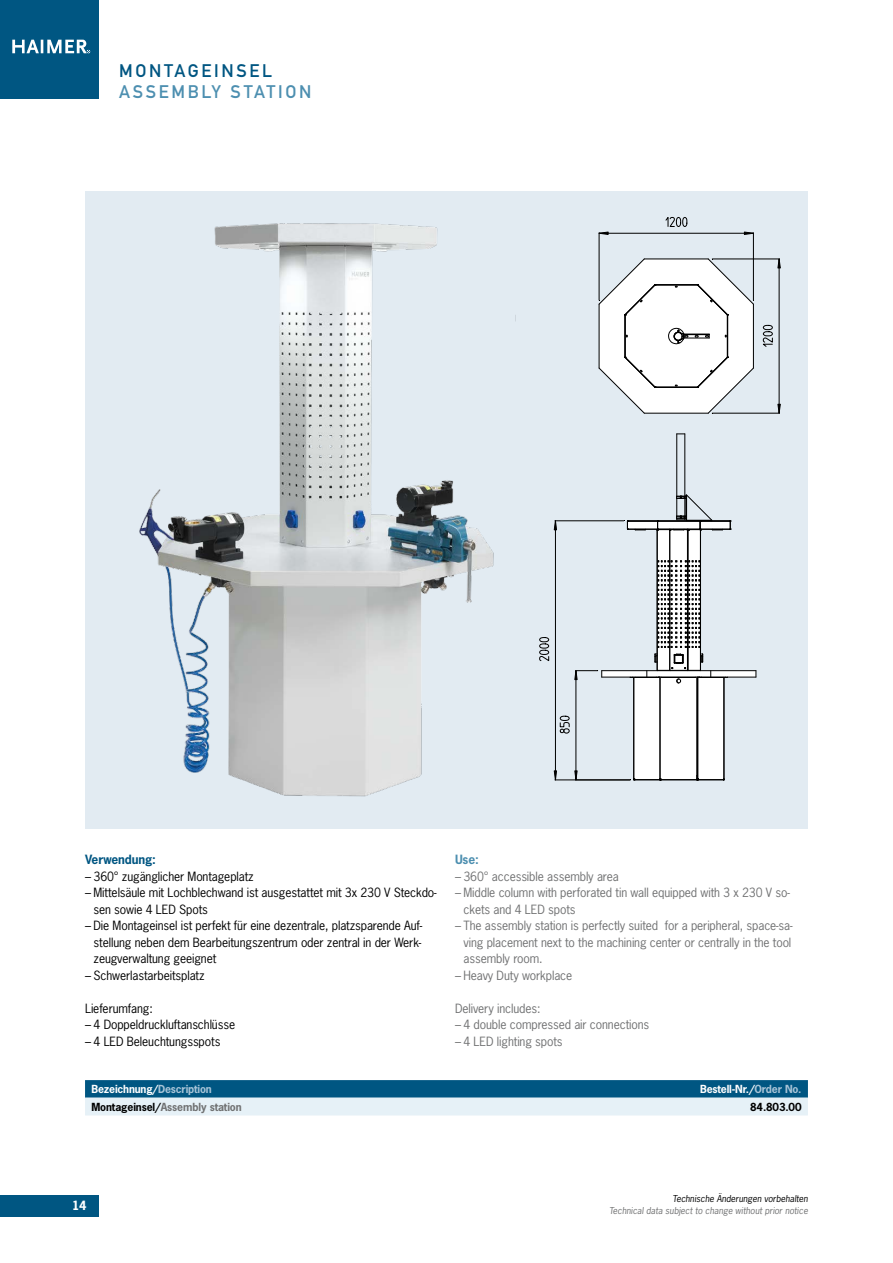
<style>
.page{position:relative;width:893px;height:1263px;background:#fff}
.page>*{position:absolute;margin:0;border:0;box-sizing:border-box;transform-origin:0 0}
.t1{font:18px "DIN Mittelschrift";letter-spacing:.15em;color:#4d8fb0}
.t2{font:18px "DIN Mittelschrift";letter-spacing:.15em;color:#005682}
.t3{font:12px/16.5px "News Gothic";letter-spacing:-.01em;color:#000}
.t4{font:12px/16.5px "News Gothic";letter-spacing:-.01em;color:#707172}
.t5{font:700 12px "News Gothic";letter-spacing:-.01em;color:#005682}
.t6{font:700 12px "News Gothic";color:#4d8fb0}
.t7{font:700 12px "News Gothic";color:#fff}
.t8{font:700 10.5px "News Gothic";letter-spacing:-.015em;color:#fff}
.t9{font:700 10.5px "News Gothic";letter-spacing:-.01em;color:#707172}
.t10{font:700 10.5px "News Gothic";letter-spacing:-.01em;color:#000}
.t11{font:italic 9px "News Gothic";color:#707172}
.t12{font:italic 9px "News Gothic";color:#000}
.s1{color:#a8c4d7}
.s2{color:#000}
</style>
<div class="page">
<div style="left:85px;top:191px;width:723px;height:638px;background:#e2ebf2"></div>
<div style="left:0;top:0;width:99px;height:99px;background:#005682"></div>
<svg style="left:12px;top:40px;width:78px;height:13px"></svg>
<div style="left:0;top:1195px;width:99px;height:21px;background:#005682"></div>
<img style="left:139px;top:223px;width:355px;height:574px">
<hr style="left:555px;top:521px;width:1px;height:259px;background:#000">
<hr style="left:555px;top:780px;width:75px;height:1px;background:#000">
<hr style="left:555px;top:520px;width:69px;height:1px;background:#000">
<svg style="left:554px;top:521px;width:3px;height:9px"></svg>
<svg style="left:554px;top:771px;width:3px;height:9px"></svg>
<svg style="left:540px;top:637px;width:9px;height:24px"></svg>
<svg style="left:560px;top:716px;width:9px;height:17px"></svg>
<hr style="left:685px;top:434px;width:1px;height:62px;background:#000">
<hr style="left:676px;top:434px;width:1px;height:62px;background:#000">
<svg style="left:575px;top:495px;width:182px;height:286px"></svg>
<hr style="left:779px;top:259px;width:1px;height:154px;background:#000">
<hr style="left:712px;top:413px;width:67px;height:1px;background:#000">
<hr style="left:712px;top:259px;width:67px;height:1px;background:#000">
<svg style="left:763px;top:325px;width:9px;height:22px"></svg>
<hr style="left:599px;top:233px;width:154px;height:1px;background:#000">
<hr style="left:753px;top:233px;width:1px;height:67px;background:#000">
<hr style="left:599px;top:233px;width:1px;height:67px;background:#000">
<svg style="left:599px;top:232px;width:9px;height:3px"></svg>
<svg style="left:744px;top:232px;width:9px;height:3px"></svg>
<svg style="left:666px;top:217px;width:21px;height:10px"></svg>
<svg style="left:599px;top:258px;width:155px;height:156px"></svg>
<div style="left:85px;top:1080px;width:723px;height:18px;background:#005682"></div>
<div style="left:85px;top:1097px;width:723px;height:18px;background:#e6f1f7"></div>
<h1 class="t2" style="left:119px;top:60px;width:155px">MONTAGEINSEL</h1>
<h1 class="t1" style="left:119px;top:81px;width:194px">ASSEMBLY STATION</h1>
<p class="t5" style="left:85px;top:852px;width:72px">Verwendung:</p>
<p class="t3" style="left:85px;top:868px;width:170px">– 360° zugänglicher Montageplatz</p>
<p class="t3" style="left:94px;top:884px;width:345px;text-indent:-9px">– Mittelsäule mit Lochblechwand ist ausgestattet mit 3x 230 V Steckdo&shy;sen sowie 4 LED Spots</p>
<p class="t3" style="left:94px;top:917px;width:330px;text-align:justify;text-indent:-9px">– Die Montageinsel ist perfekt für eine dezentrale, platzsparende Auf&shy;stellung neben dem Bearbeitungszentrum oder zentral in der Werk&shy;zeugverwaltung geeignet</p>
<p class="t3" style="left:85px;top:967px;width:121px">– Schwerlastarbeitsplatz</p>
<p class="t3" style="left:85px;top:1000px;width:69px">Lieferumfang:</p>
<p class="t3" style="left:85px;top:1016px;width:152px">– 4 Doppeldruckluftanschlüsse</p>
<p class="t3" style="left:85px;top:1033px;width:137px">– 4 LED Beleuchtungsspots</p>
<p class="t6" style="left:455px;top:852px;width:25px">Use:</p>
<p class="t4" style="left:455px;top:868px;width:165px">– 360° accessible assembly area</p>
<p class="t4" style="left:463px;top:884px;width:328px;text-indent:-9px">– Middle column with perforated tin wall equipped with 3 x 230 V so&shy;ckets and 4 LED spots</p>
<p class="t4" style="left:463px;top:917px;width:331px;text-align:justify;text-indent:-9px">– The assembly station is perfectly suited for a peripheral, space-sa&shy;ving placement next to the machining center or centrally in the tool assembly room.</p>
<p class="t4" style="left:455px;top:967px;width:119px">– Heavy Duty workplace</p>
<p class="t4" style="left:455px;top:1000px;width:87px">Delivery includes:</p>
<p class="t4" style="left:455px;top:1016px;width:196px">– 4 double compressed air connections</p>
<p class="t4" style="left:455px;top:1033px;width:109px">– 4 LED lighting spots</p>
<p class="t8" style="left:91px;top:1082px;width:122px">Bezeichnung/<span class="s1">Description</span></p>
<p class="t8" style="left:700px;top:1082px;width:103px">Bestell-Nr./<span class="s1">Order No.</span></p>
<p class="t9" style="left:91px;top:1100px;width:152px"><span class="s2">Montageinsel/</span>Assembly station</p>
<p class="t10" style="left:750px;top:1100px;width:53px">84.803.00</p>
<p class="t7" style="left:72px;top:1198px;width:16px">14</p>
<p class="t12" style="left:672px;top:1193px;width:137px">Technische Änderungen vorbehalten</p>
<p class="t11" style="left:609px;top:1205px;width:200px">Technical data subject to change without prior notice</p>
</div>
